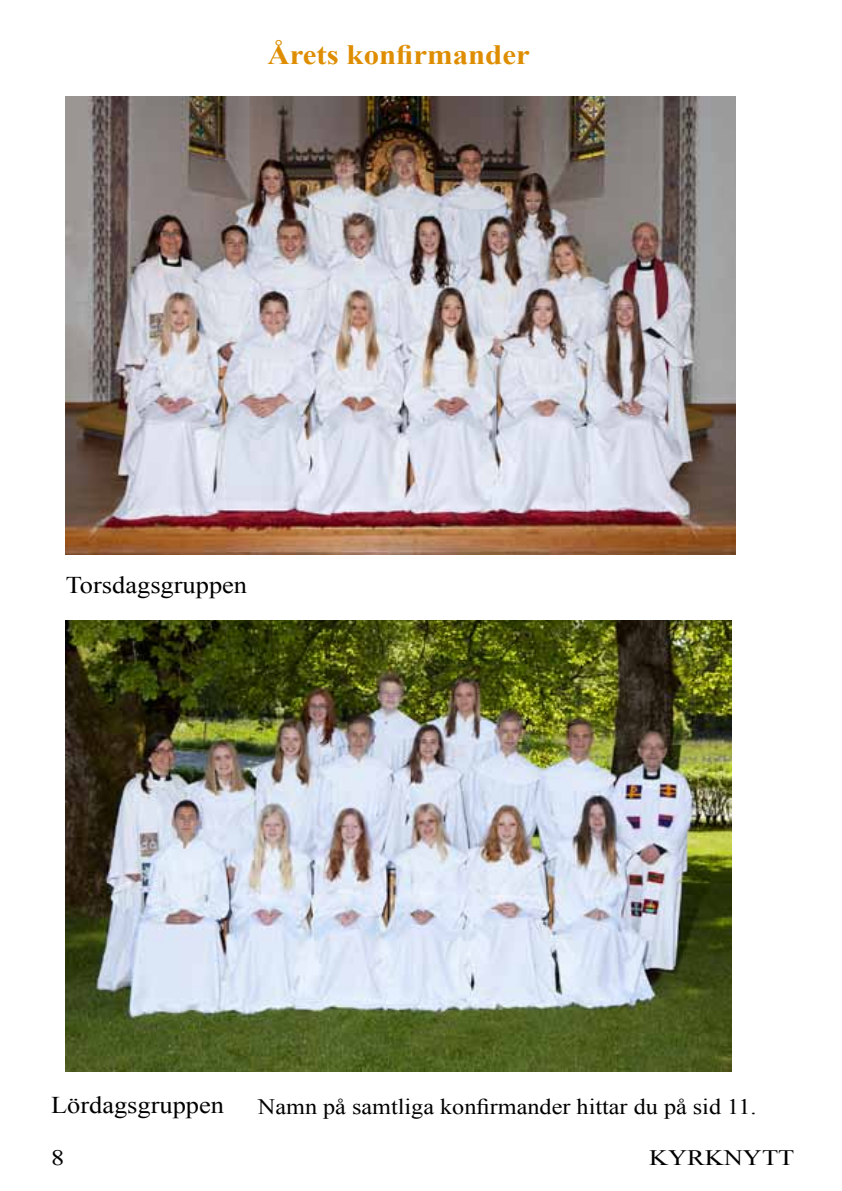
<style>
.page{position:relative;width:842px;height:1191px;background:#fff}
.page>*{position:absolute;margin:0;border:0;box-sizing:border-box;transform-origin:0 0}
.t1{font:700 28px "Times New Roman";color:#df8d00;scale:1.1 1}
.t2{font:24px "Times New Roman";color:#000;scale:1.1 1}
.t3{font:22px "Times New Roman";color:#000;scale:1.1 1}
.t4{font:22px "Times New Roman";color:#000;scale:1.2 1}
</style>
<div class="page">
<img style="left:66px;top:97px;width:669px;height:458px">
<img style="left:66px;top:621px;width:665px;height:450px">
<p class="t1" style="left:268px;top:36px;width:240px">Årets konfirmander</p>
<p class="t2" style="left:66px;top:569px;width:166px">Torsdagsgruppen</p>
<p class="t2" style="left:51px;top:1088px;width:159px">Lördagsgruppen</p>
<p class="t3" style="left:258px;top:1091px;width:455px">Namn på samtliga konfirmander hittar du på sid 11.</p>
<p class="t4" style="left:51px;top:1143px;width:13px">8</p>
<p class="t4" style="left:649px;top:1143px;width:122px">KYRKNYTT</p>
</div>
